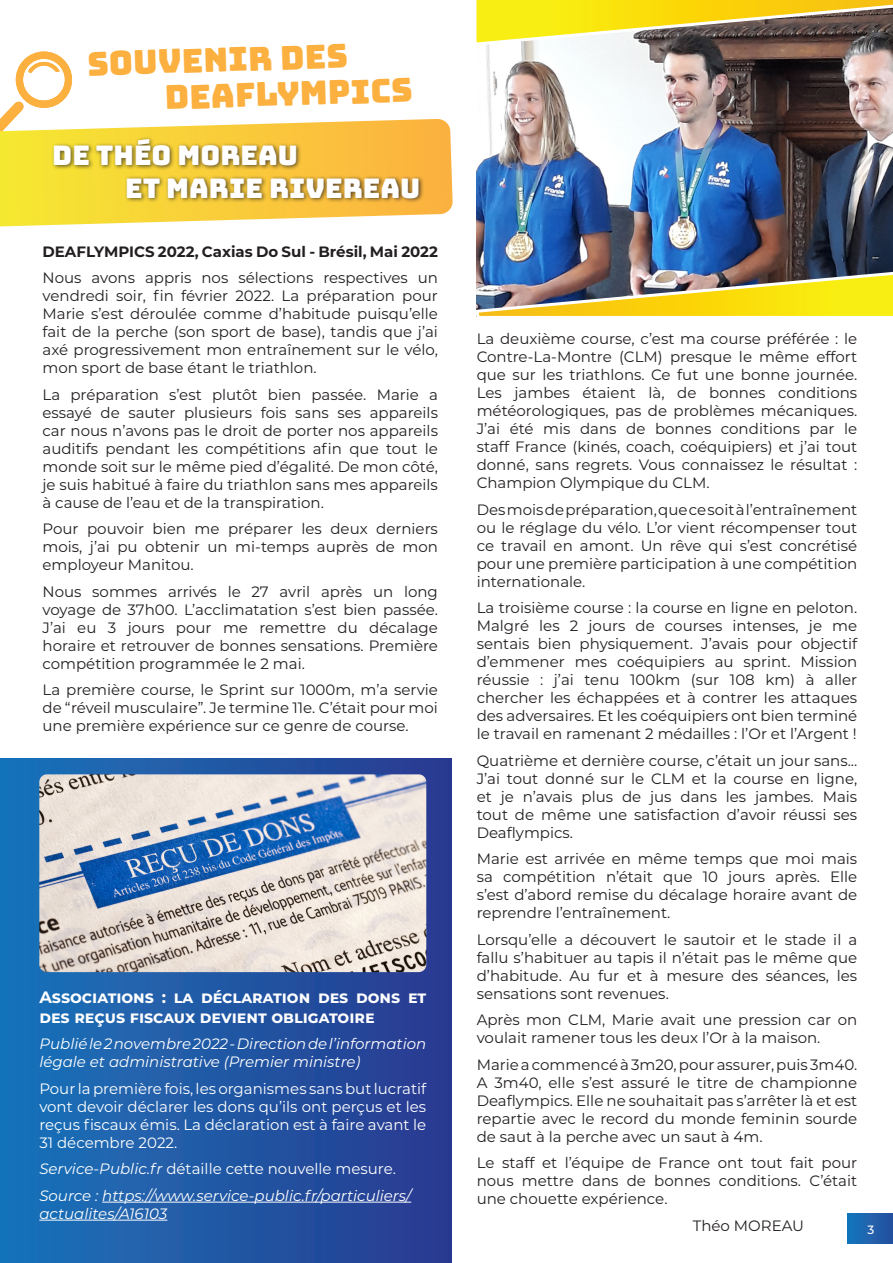
<style>
.page{position:relative;width:893px;height:1263px;background:#fff}
.page>*{position:absolute;margin:0;border:0;box-sizing:border-box;transform-origin:0 0}
.t1{font:33px "Bungee";color:#fbb03f}
.t2{font:27px "Bungee";color:#fff}
.t3{font:700 16.5px/19.8px "Montserrat";color:#fff}
.Texte_courant_NOIR{font:15px/18px "Montserrat";color:#231f20;text-align:justify}
.t4{font:15px/18px "Montserrat";color:#fff;text-align:justify}
.t5{font:italic 15px/18px "Montserrat";color:#fff}
.Texte_courant_NOIR-2{font:700 15px "Montserrat";color:#231f20}
.t6{font:500 12px "Montserrat";color:#fff}
.s1{font-style:italic}
</style>
<div class="page">
<svg style="left:0;top:51px;width:72px;height:68px"></svg>
<img style="left:477px;top:47px;width:416px;height:221px">
<div style="left:0;top:758px;width:451px;height:505px;background:linear-gradient(to right,#1974ba,#2a3a90)"></div>
<img style="left:39px;top:774px;width:387px;height:198px">
<img style="left:476px;top:268px;width:417px;height:49px">
<svg style="left:476px;top:0;width:417px;height:47px;background:#c0ae43"></svg>
<hr style="left:102px;top:1202px;width:309px;height:1px;background:#fff">
<hr style="left:39px;top:1220px;width:128px;height:1px;background:#fff">
<svg style="left:0;top:119px;width:453px;height:107px"></svg>
<div style="left:51px;top:136px;width:373px;height:68px;background:#231f20;opacity:.75"></div>
<div style="left:848px;top:1213px;width:45px;height:30px;background:linear-gradient(to right,#1675bc,#264f9e)"></div>
<p class="t1" style="left:87px;top:45px;width:262px;rotate:-2deg">souvenir des</p>
<p class="t1" style="left:164px;top:79px;width:249px;rotate:-2deg">DEAFLYMPICS</p>
<p class="t2" style="left:52px;top:140px;width:247px">DE THÉO MOREAU</p>
<p class="t2" style="left:125px;top:173px;width:297px">ET MARIE RIVEREAU</p>
<p class="Texte_courant_NOIR-2" style="left:43px;top:241px;width:397px">DEAFLYMPICS 2022, Caxias Do Sul - Brésil, Mai 2022</p>
<p class="Texte_courant_NOIR" style="left:43px;top:268px;width:397px">Nous avons appris nos sélections respectives un vendredi soir, fin février 2022. La préparation pour Marie s’est déroulée comme d’habitude puisqu’elle fait de la perche (son sport de base), tandis que j’ai axé progressivement mon entraînement sur le vélo, mon sport de base étant le triathlon.</p>
<p class="Texte_courant_NOIR" style="left:43px;top:385px;width:397px">La préparation s’est plutôt bien passée. Marie a essayé de sauter plusieurs fois sans ses appareils car nous n’avons pas le droit de porter nos appareils auditifs pendant les compétitions afin que tout le monde soit sur le même pied d’égalité. De mon côté, je suis habitué à faire du triathlon sans mes appareils à cause de l’eau et de la transpiration.</p>
<p class="Texte_courant_NOIR" style="left:43px;top:519px;width:397px">Pour pouvoir bien me préparer les deux derniers mois, j’ai pu obtenir un mi-temps auprès de mon employeur Manitou.</p>
<p class="Texte_courant_NOIR" style="left:43px;top:582px;width:397px">Nous sommes arrivés le 27 avril après un long voyage de 37h00. L’acclimatation s’est bien passée.<br>J’ai eu 3 jours pour me remettre du décalage horaire et retrouver de bonnes sensations. Première compétition programmée le 2 mai.</p>
<p class="Texte_courant_NOIR" style="left:43px;top:680px;width:397px">La première course, le Sprint sur 1000m, m’a servie de “réveil musculaire”. Je termine 11e. C’était pour moi une première expérience sur ce genre de course.</p>
<p class="t3" style="left:39px;top:986px;width:388px">Associations : la déclaration des dons et des reçus fiscaux devient obligatoire</p>
<p class="t5" style="left:39px;top:1034px;width:388px">Publié le 2 novembre 2022 - Direction de l’information légale et administrative (Premier ministre)</p>
<p class="t4" style="left:39px;top:1079px;width:388px">Pour la première fois, les organismes sans but lucratif vont devoir déclarer les dons qu’ils ont perçus et les reçus fiscaux émis. La déclaration est à faire avant le 31 décembre 2022.</p>
<p class="t4" style="left:39px;top:1159px;width:358px"><span class="s1">Service-Public.fr</span> détaille cette nouvelle mesure.</p>
<p class="t5" style="left:39px;top:1186px;width:373px">Source : https://www.service-public.fr/particuliers/ actualites/A16103</p>
<p class="Texte_courant_NOIR" style="left:477px;top:329px;width:382px">La deuxième course, c’est ma course préférée : le Contre-La-Montre (CLM) presque le même effort que sur les triathlons. Ce fut une bonne journée.<br>Les jambes étaient là, de bonnes conditions météorologiques, pas de problèmes mécaniques.<br>J’ai été mis dans de bonnes conditions par le staff France (kinés, coach, coéquipiers) et j’ai tout donné, sans regrets. Vous connaissez le résultat :<br>Champion Olympique du CLM.</p>
<p class="Texte_courant_NOIR" style="left:477px;top:500px;width:382px">Des mois de préparation, que ce soit à l’entraînement ou le réglage du vélo. L’or vient récompenser tout ce travail en amont. Un rêve qui s’est concrétisé pour une première participation à une compétition internationale.</p>
<p class="Texte_courant_NOIR" style="left:477px;top:598px;width:382px">La troisième course : la course en ligne en peloton.<br>Malgré les 2 jours de courses intenses, je me sentais bien physiquement. J’avais pour objectif d’emmener mes coéquipiers au sprint. Mission réussie : j’ai tenu 100km (sur 108 km) à aller chercher les échappées et à contrer les attaques des adversaires. Et les coéquipiers ont bien terminé le travail en ramenant 2 médailles : l’Or et l’Argent !</p>
<p class="Texte_courant_NOIR" style="left:477px;top:751px;width:382px">Quatrième et dernière course, c’était un jour sans...<br>J’ai tout donné sur le CLM et la course en ligne, et je n’avais plus de jus dans les jambes. Mais tout de même une satisfaction d’avoir réussi ses Deaflympics.</p>
<p class="Texte_courant_NOIR" style="left:477px;top:849px;width:382px">Marie est arrivée en même temps que moi mais sa compétition n’était que 10 jours après. Elle s’est d’abord remise du décalage horaire avant de reprendre l’entraînement.</p>
<p class="Texte_courant_NOIR" style="left:477px;top:930px;width:382px">Lorsqu’elle a découvert le sautoir et le stade il a fallu s’habituer au tapis il n’était pas le même que d’habitude. Au fur et à mesure des séances, les sensations sont revenues.</p>
<p class="Texte_courant_NOIR" style="left:477px;top:1010px;width:382px">Après mon CLM, Marie avait une pression car on voulait ramener tous les deux l’Or à la maison.</p>
<p class="Texte_courant_NOIR" style="left:477px;top:1055px;width:382px">Marie a commencé à 3m20, pour assurer, puis 3m40.<br>A 3m40, elle s’est assuré le titre de championne Deaflympics. Elle ne souhaitait pas s’arrêter là et est repartie avec le record du monde feminin sourde de saut à la perche avec un saut à 4m.</p>
<p class="Texte_courant_NOIR" style="left:477px;top:1153px;width:382px">Le staff et l’équipe de France ont tout fait pour nous mettre dans de bonnes conditions. C’était une chouette expérience.</p>
<p class="Texte_courant_NOIR" style="left:693px;top:1216px;width:113px">Théo MOREAU</p>
<p class="t6" style="left:867px;top:1221px;width:8px">3</p>
</div>
